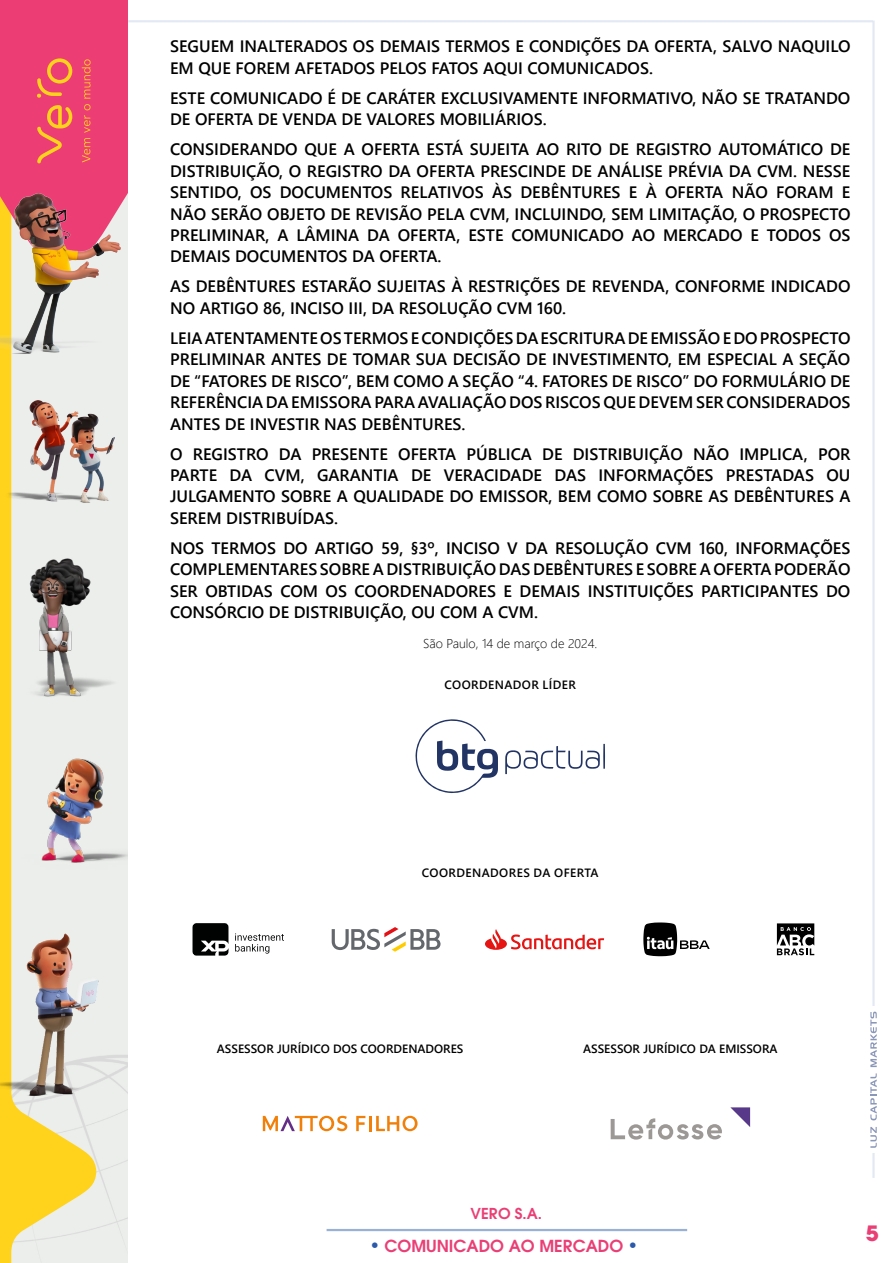
<style>
.page{position:relative;width:893px;height:1263px;background:#fff}
.page>*{position:absolute;margin:0;border:0;box-sizing:border-box;transform-origin:0 0}
.t1{font:700 21px "ITC Avant Garde Pro";color:#e93f76}
.t2{font:600 16.5px/21.5px "Segoe UI";color:#000;text-align:justify}
.t3{font:600 16.5px "ITC Avant Garde Pro";color:#e93f76}
.t4{font:600 15px "ITC Avant Garde Pro";color:#e93f76}
.t5{font:300 12.75px "Segoe UI";color:#000}
.t6{font:600 12px "Segoe UI";color:#000}
.t7{font:600 12px "Segoe UI";letter-spacing:.035em;color:#000}
.s1{font-size:18px;color:#2b5aaa}
</style>
<div class="page">
<hr style="left:872px;top:21px;width:3px;height:1157px;background:#d5deee">
<hr style="left:327px;top:1229px;width:360px;height:2px;background:#6487c1">
<hr style="left:61px;top:20px;width:812px;height:2px;background:#d5deee">
<div style="left:0;top:0;width:128px;height:1263px;background:#eceeec"></div>
<img style="left:96px;top:1055px;width:32px;height:175px">
<svg style="left:0;top:358px;width:96px;height:905px"></svg>
<svg style="left:0;top:0;width:128px;height:250px;background:#ec4673"></svg>
<img style="left:5px;top:400px;width:110px;height:108px">
<img style="left:18px;top:554px;width:95px;height:149px">
<img style="left:17px;top:736px;width:111px;height:137px">
<img style="left:0;top:194px;width:120px;height:164px">
<img style="left:0;top:932px;width:106px;height:169px">
<div style="left:865px;top:1006px;width:17px;height:147px;background:#fff"></div>
<svg style="left:870px;top:1127px;width:7px;height:21px"></svg>
<svg style="left:870px;top:1073px;width:7px;height:47px"></svg>
<svg style="left:870px;top:1012px;width:7px;height:55px"></svg>
<svg style="left:416px;top:719px;width:82px;height:74px"></svg>
<svg style="left:505px;top:744px;width:100px;height:30px"></svg>
<svg style="left:192px;top:923px;width:37px;height:32px"></svg>
<svg style="left:235px;top:933px;width:49px;height:21px"></svg>
<svg style="left:332px;top:927px;width:109px;height:25px"></svg>
<svg style="left:485px;top:929px;width:119px;height:21px"></svg>
<svg style="left:643px;top:922px;width:67px;height:34px"></svg>
<svg style="left:777px;top:923px;width:37px;height:32px"></svg>
<svg style="left:263px;top:1116px;width:155px;height:15px"></svg>
<svg style="left:611px;top:1118px;width:111px;height:21px"></svg>
<svg style="left:730px;top:1107px;width:20px;height:20px"></svg>
<p class="t2" style="left:170px;top:34px;width:682px">SEGUEM INALTERADOS OS DEMAIS TERMOS E CONDIÇÕES DA OFERTA, SALVO NAQUILO<br>EM QUE FOREM AFETADOS PELOS FATOS AQUI COMUNICADOS.</p>
<p class="t2" style="left:170px;top:86px;width:682px">ESTE COMUNICADO É DE CARÁTER EXCLUSIVAMENTE INFORMATIVO, NÃO SE TRATANDO<br>DE OFERTA DE VENDA DE VALORES MOBILIÁRIOS.</p>
<p class="t2" style="left:170px;top:137px;width:682px">CONSIDERANDO QUE A OFERTA ESTÁ SUJEITA AO RITO DE REGISTRO AUTOMÁTICO DE DISTRIBUIÇÃO, O REGISTRO DA OFERTA PRESCINDE DE ANÁLISE PRÉVIA DA CVM. NESSE SENTIDO, OS DOCUMENTOS RELATIVOS ÀS DEBÊNTURES E À OFERTA NÃO FORAM E NÃO SERÃO OBJETO DE REVISÃO PELA CVM, INCLUINDO, SEM LIMITAÇÃO, O PROSPECTO PRELIMINAR, A LÂMINA DA OFERTA, ESTE COMUNICADO AO MERCADO E TODOS OS DEMAIS DOCUMENTOS DA OFERTA.</p>
<p class="t2" style="left:170px;top:274px;width:682px">AS DEBÊNTURES ESTARÃO SUJEITAS À RESTRIÇÕES DE REVENDA, CONFORME INDICADO<br>NO ARTIGO 86, INCISO III, DA RESOLUÇÃO CVM 160.</p>
<p class="t2" style="left:170px;top:326px;width:682px">LEIA ATENTAMENTE OS TERMOS E CONDIÇÕES DA ESCRITURA DE EMISSÃO E DO PROSPECTO PRELIMINAR ANTES DE TOMAR SUA DECISÃO DE INVESTIMENTO, EM ESPECIAL A SEÇÃO DE “FATORES DE RISCO”, BEM COMO A SEÇÃO “4. FATORES DE RISCO” DO FORMULÁRIO DE REFERÊNCIA DA EMISSORA PARA AVALIAÇÃO DOS RISCOS QUE DEVEM SER CONSIDERADOS ANTES DE INVESTIR NAS DEBÊNTURES.</p>
<p class="t2" style="left:170px;top:442px;width:682px">O REGISTRO DA PRESENTE OFERTA PÚBLICA DE DISTRIBUIÇÃO NÃO IMPLICA, POR PARTE DA CVM, GARANTIA DE VERACIDADE DAS INFORMAÇÕES PRESTADAS OU JULGAMENTO SOBRE A QUALIDADE DO EMISSOR, BEM COMO SOBRE AS DEBÊNTURES A SEREM DISTRIBUÍDAS.</p>
<p class="t2" style="left:170px;top:536px;width:682px">NOS TERMOS DO ARTIGO 59, §3º, INCISO V DA RESOLUÇÃO CVM 160, INFORMAÇÕES COMPLEMENTARES SOBRE A DISTRIBUIÇÃO DAS DEBÊNTURES E SOBRE A OFERTA PODERÃO SER OBTIDAS COM OS COORDENADORES E DEMAIS INSTITUIÇÕES PARTICIPANTES DO CONSÓRCIO DE DISTRIBUIÇÃO, OU COM A CVM.</p>
<p class="t5" style="left:423px;top:632px;width:176px">São Paulo, 14 de março de 2024.</p>
<p class="t7" style="left:445px;top:673px;width:133px">COORDENADOR LÍDER</p>
<p class="t7" style="left:422px;top:861px;width:178px">COORDENADORES DA OFERTA</p>
<p class="t6" style="left:217px;top:1038px;width:248px">ASSESSOR JURÍDICO DOS COORDENADORES</p>
<p class="t6" style="left:583px;top:1038px;width:196px">ASSESSOR JURÍDICO DA EMISSORA</p>
<p class="t4" style="left:471px;top:1203px;width:73px">VERO S.A.</p>
<p class="t3" style="left:369px;top:1235px;width:270px"><span class="s1">•</span> COMUNICADO AO MERCADO <span class="s1">•</span></p>
<p class="t1" style="left:866px;top:1219px;width:14px">5</p>
</div>
